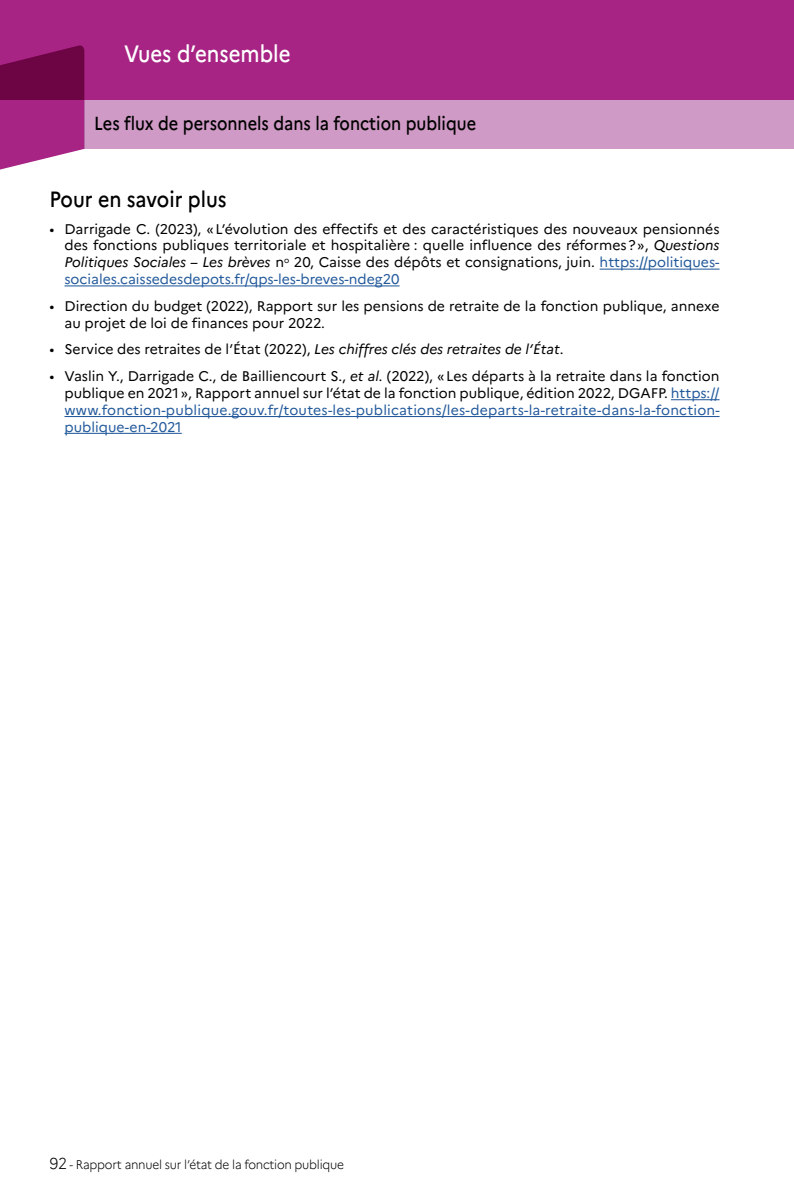
<style>
.page{position:relative;width:794px;height:1191px;background:#fff}
.page>*{position:absolute;margin:0;border:0;box-sizing:border-box;transform-origin:0 0}
.t1{font:500 23.62px "Marianne";color:#fff;scale:.87 1}
.t2{font:500 22.05px "Marianne";color:#000;scale:.89 1}
.t3{font:500 18.9px "Marianne";color:#000;scale:.87 1}
.t4{font:14px/16.8px "Marianne";color:#000;text-align:justify}
.t5{font:300 12.6px "Marianne";letter-spacing:-.02em;color:#000;scale:.94 1}
.s1{font-style:italic}
.s2{color:#22599b}
.s3{font-size:15.75px}
</style>
<div class="page">
<div style="left:84px;top:99px;width:710px;height:50px;background:#cf9ac5"></div>
<div style="left:0;top:0;width:794px;height:99px;background:#a72485"></div>
<svg style="left:0;top:45px;width:84px;height:125px"></svg>
<hr style="left:599px;top:269px;width:120px;height:1px;background:#22599b">
<hr style="left:64px;top:285px;width:335px;height:1px;background:#22599b">
<hr style="left:671px;top:399px;width:48px;height:1px;background:#22599b">
<hr style="left:64px;top:416px;width:655px;height:1px;background:#22599b">
<hr style="left:64px;top:433px;width:118px;height:1px;background:#22599b">
<h1 class="t1" style="left:124px;top:39px;width:193px">Vues d’ensemble</h1>
<h3 class="t3" style="left:94px;top:112px;width:440px">Les flux de personnels dans la fonction publique</h3>
<h2 class="t2" style="left:50px;top:186px;width:200px">Pour en savoir plus</h2>
<p class="t4" style="left:64px;top:220px;width:656px;text-indent:-15px">• Darrigade C. (2023), «L’évolution des effectifs et des caractéristiques des nouveaux pensionnés des fonctions publiques territoriale et hospitalière : quelle influence des réformes?», <span class="s1">Questions Politiques Sociales – Les brèves</span> n<sup>o</sup> 20, Caisse des dépôts et consignations, juin. <span class="s2">https://politiques&shy;sociales.caissedesdepots.fr/qps-les-breves-ndeg20</span></p>
<p class="t4" style="left:64px;top:297px;width:656px;text-indent:-15px">• Direction du budget (2022), Rapport sur les pensions de retraite de la fonction publique, annexe au projet de loi de finances pour 2022.</p>
<p class="t4" style="left:50px;top:341px;width:515px">• Service des retraites de l’État (2022), <span class="s1">Les chiffres clés des retraites de l’État</span>.</p>
<p class="t4" style="left:64px;top:368px;width:657px;text-indent:-15px">• Vaslin Y., Darrigade C., de Bailliencourt S., <span class="s1">et al.</span> (2022), «Les départs à la retraite dans la fonction publique en 2021», Rapport annuel sur l’état de la fonction publique, édition 2022, DGAFP. <span class="s2">https:// www.fonction-publique.gouv.fr/toutes-les-publications/les-departs-la-retraite-dans-la-fonction&shy;publique-en-2021</span></p>
<p class="t5" style="left:50px;top:1157px;width:315px"><span class="s3">92</span> - Rapport annuel sur l’état de la fonction publique</p>
</div>
